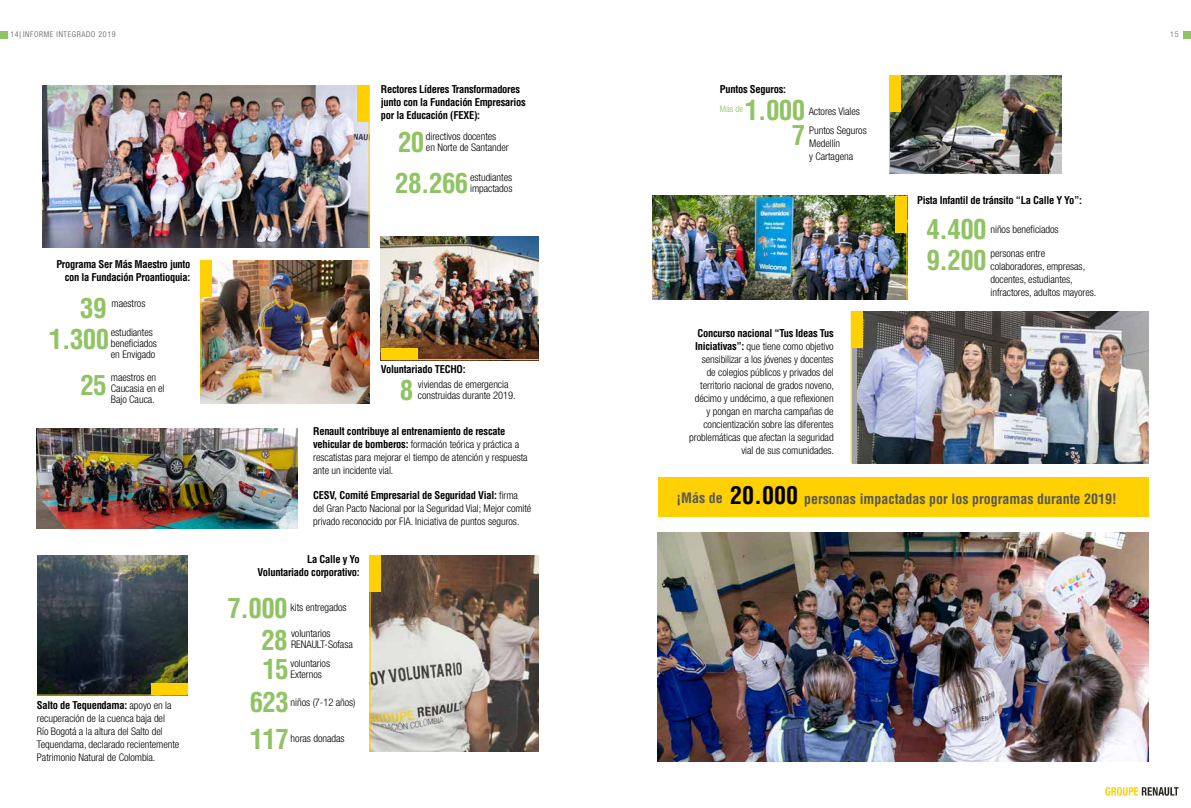
<style>
.page{position:relative;width:1191px;height:808px;background:#fff}
.page>*{position:absolute;margin:0;border:0;box-sizing:border-box;transform-origin:0 0}
.t1{font:700 condensed 27px/32.6px "Helvetica LT Std";letter-spacing:-.025em;color:#90c364;text-align:center}
.t2{font:700 condensed 14px "Helvetica LT Std";color:#575756}
.t3{font:300 condensed 10.5px/13px "Helvetica Neue LT Std";letter-spacing:-.005em;color:#000}
.t4{font:700 condensed 10.5px/13px "Helvetica LT Std";letter-spacing:-.025em;color:#000;text-align:right}
.t5{font:300 condensed 9px "Helvetica Neue LT Std";color:#90c364}
.t6{font:300 condensed 8px "Helvetica Neue LT Std";letter-spacing:.075em;color:#575756}
.s1{font-family:"Helvetica Neue LT Std";font-weight:300}
.s2{font-family:"Helvetica LT Std";font-weight:700}
.s3{font-size:24px;color:#000}
</style>
<div class="page">
<div style="left:1183px;top:31px;width:8px;height:8px;background:#90c364"></div>
<div style="left:0;top:31px;width:7px;height:8px;background:#90c364"></div>
<svg style="left:1105px;top:787px;width:73px;height:9px"></svg>
<img style="left:200px;top:261px;width:169px;height:143px">
<img style="left:370px;top:555px;width:169px;height:196px">
<img style="left:43px;top:86px;width:325px;height:161px">
<div style="left:358px;top:86px;width:11px;height:36px;background:#ffd103"></div>
<div style="left:200px;top:261px;width:12px;height:36px;background:#ffd103"></div>
<div style="left:369px;top:555px;width:12px;height:36px;background:#ffd103"></div>
<hr style="left:368px;top:86px;width:1px;height:161px;background:#ffd103">
<hr style="left:200px;top:261px;width:1px;height:133px;background:#ffd103">
<hr style="left:369px;top:555px;width:1px;height:196px;background:#ffd103">
<img style="left:381px;top:237px;width:158px;height:122px">
<img style="left:38px;top:555px;width:150px;height:139px">
<img style="left:652px;top:196px;width:254px;height:103px">
<div style="left:381px;top:349px;width:36px;height:11px;background:#ffd103"></div>
<hr style="left:381px;top:359px;width:158px;height:1px;background:#ffd103">
<div style="left:151px;top:684px;width:37px;height:11px;background:#ffd103"></div>
<div style="left:895px;top:196px;width:12px;height:36px;background:#ffd103"></div>
<hr style="left:36px;top:694px;width:152px;height:1px;background:#ffd103">
<hr style="left:906px;top:196px;width:1px;height:103px;background:#ffd103">
<img style="left:890px;top:75px;width:171px;height:98px">
<div style="left:889px;top:75px;width:11px;height:36px;background:#ffd103"></div>
<hr style="left:889px;top:75px;width:1px;height:98px;background:#ffd103">
<img style="left:857px;top:312px;width:291px;height:151px">
<div style="left:851px;top:312px;width:12px;height:36px;background:#ffd103"></div>
<hr style="left:850px;top:312px;width:1px;height:151px;background:#ffd103">
<div style="left:658px;top:477px;width:490px;height:39px;background:#ffd103"></div>
<img style="left:658px;top:533px;width:490px;height:229px">
<img style="left:36px;top:428px;width:262px;height:100px">
<p class="t6" style="left:10px;top:30px;width:107px">14 INFORME INTEGRADO 2019</p>
<p class="t6" style="left:1170px;top:30px;width:10px">15</p>
<p class="t4" style="left:56px;top:258px;width:136px">Programa Ser Más Maestro junto con la Fundación Proantioquia:</p>
<h1 class="t1" style="left:80px;top:291px;width:28px">39</h1>
<p class="t3" style="left:112px;top:297px;width:35px">maestros</p>
<p class="t3" style="left:111px;top:326px;width:48px;line-height:11px">estudiantes beneficiados en Envigado</p>
<h1 class="t1" style="left:49px;top:322px;width:62px">1.300</h1>
<p class="t3" style="left:111px;top:372px;width:55px;line-height:11px">maestros en<br>Caucasia en el<br>Bajo Cauca.</p>
<h1 class="t1" style="left:80px;top:369px;width:28px">25</h1>
<p class="t4" style="left:37px;top:698px;width:136px">Salto de Tequendama: <span class="s1">apoyo en la</span></p>
<p class="t3" style="left:37px;top:712px;width:144px">recuperación de la cuenca baja del<br>Río Bogotá a la altura del Salto del Tequendama, declarado recientemente Patrimonio Natural de Colombia.</p>
<p class="t4" style="left:381px;top:82px;width:146px;text-align:left">Rectores Líderes Transformadores junto con la Fundación Empresarios por la Educación (FEXE):</p>
<h1 class="t1" style="left:398px;top:126px;width:28px">20</h1>
<p class="t3" style="left:426px;top:131px;width:84px;line-height:11px">directivos docentes<br>en Norte de Santander</p>
<h1 class="t1" style="left:395px;top:167px;width:75px">28.266</h1>
<p class="t3" style="left:470px;top:171px;width:44px;line-height:11px">estudiantes impactados</p>
<p class="t4" style="left:381px;top:362px;width:86px">Voluntariado TECHO:</p>
<h1 class="t1" style="left:400px;top:374px;width:15px">8</h1>
<p class="t3" style="left:418px;top:379px;width:99px;line-height:11px">viviendas de emergencia construidas durante 2019.</p>
<p class="t4" style="left:313px;top:424px;width:194px">Renault contribuye al entrenamiento de rescate</p>
<p class="t3" style="left:313px;top:437px;width:216px"><span class="s2">vehicular de bomberos:</span> formación teórica y práctica a rescatistas para mejorar el tiempo de atención y respuesta ante un incidente vial.</p>
<p class="t4" style="left:313px;top:489px;width:206px">CESV, Comité Empresarial de Seguridad Vial: <span class="s1">firma</span></p>
<p class="t3" style="left:313px;top:502px;width:220px">del Gran Pacto Nacional por la Seguridad Vial; Mejor comité privado reconocido por FIA. Iniciativa de puntos seguros.</p>
<p class="t4" style="left:257px;top:552px;width:104px">La Calle y Yo<br>Voluntariado corporativo:</p>
<h1 class="t1" style="left:227px;top:591px;width:62px">7.000</h1>
<p class="t3" style="left:291px;top:600px;width:58px">kits entregados</p>
<h1 class="t1" style="left:261px;top:624px;width:28px">28</h1>
<p class="t3" style="left:291px;top:628px;width:63px;line-height:11px">voluntarios<br>RENAULT-Sofasa</p>
<h1 class="t1" style="left:250px;top:653px;width:41px">15<br>623</h1>
<h1 class="t1" style="left:250px;top:722px;width:41px">117</h1>
<p class="t3" style="left:291px;top:658px;width:41px;line-height:11px">voluntarios<br>Externos</p>
<p class="t3" style="left:291px;top:695px;width:66px">niños (7-12 años)</p>
<p class="t3" style="left:291px;top:731px;width:55px">horas donadas</p>
<p class="t4" style="left:720px;top:82px;width:68px">Puntos Seguros:</p>
<p class="t5" style="left:720px;top:103px;width:25px">Más de</p>
<h1 class="t1" style="left:745px;top:98px;width:62px;line-height:25px;text-align:right">1.000<br>7</h1>
<p class="t3" style="left:808px;top:101px;width:60px;line-height:19.1px">Actores Viales<br>Puntos Seguros</p>
<p class="t3" style="left:809px;top:137px;width:45px">Medellín<br>y Cartagena</p>
<p class="t4" style="left:917px;top:193px;width:166px">Pista Infantil de tránsito “La Calle Y Yo”:</p>
<h1 class="t1" style="left:926px;top:214px;width:62px;line-height:30.9px;text-align:left">4.400<br>9.200</h1>
<p class="t3" style="left:990px;top:222px;width:70px">niños beneficiados</p>
<p class="t3" style="left:990px;top:246px;width:107px">personas entre colaboradores, empresas, docentes, estudiantes, infractores, adultos mayores.</p>
<p class="t4" style="left:697px;top:327px;width:138px">Concurso nacional “Tus Ideas Tus</p>
<p class="t3" style="left:689px;top:340px;width:146px;text-align:right"><span class="s2">Iniciativas”:</span> que tiene como objetivo sensibilizar a los jóvenes y docentes<br>de colegios públicos y privados del territorio nacional de grados noveno, décimo y undécimo, a que reflexionen y pongan en marcha campañas de concientización sobre las diferentes problemáticas que afectan la seguridad vial de sus comunidades.</p>
<h2 class="t2" style="left:676px;top:490px;width:442px">¡Más de <span class="s3">20.000</span> personas impactadas por los programas durante 2019!</h2>
</div>
